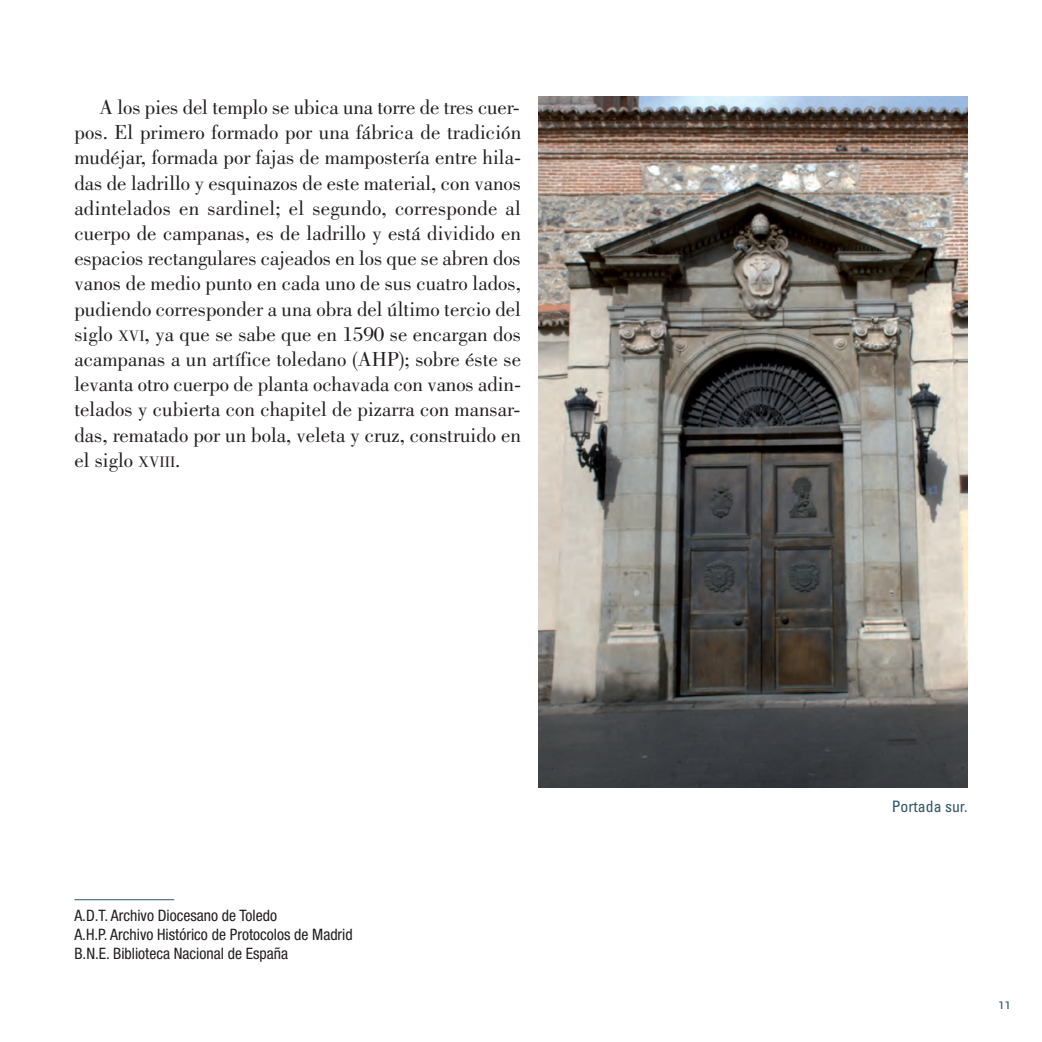
<style>
.page{position:relative;width:1042px;height:1042px;background:#fff}
.page>*{position:absolute;margin:0;border:0;box-sizing:border-box;transform-origin:0 0}
.t1{font:21px/25.2px "Bodoni";color:#231f20;text-align:justify}
.t2{font:condensed 15.75px/18.9px "Helvetica Neue LT Std";color:#231f20}
.t3{font:condensed 15.75px "Univers";color:#2d5667}
.t4{font:15.75px "Scala Sans";color:#2d5667}
.s1{font-size:15.75px}
</style>
<div class="page">
<img style="left:538px;top:96px;width:429px;height:692px">
<hr style="left:74px;top:899px;width:100px;height:1px;background:#2d5667">
<p class="t1" style="left:74px;top:96px;width:448px;text-indent:25px">A los pies del templo se ubica una torre de tres cuer&shy;pos. El primero formado por una fábrica de tradición mudéjar, formada por fajas de mampostería entre hila&shy;das de ladrillo y esquinazos de este material, con vanos adintelados en sardinel; el segundo, corresponde al cuerpo de campanas, es de ladrillo y está dividido en espacios rectangulares cajeados en los que se abren dos vanos de medio punto en cada uno de sus cuatro lados, pudiendo corresponder a una obra del último tercio del siglo <span class="s1">XVI</span>, ya que se sabe que en 1590 se encargan dos acampanas a un artífice toledano (AHP); sobre éste se levanta otro cuerpo de planta ochavada con vanos adin&shy;telados y cubierta con chapitel de pizarra con mansar&shy;das, rematado por un bola, veleta y cruz, construido en el siglo <span class="s1">XVIII</span>.</p>
<p class="t2" style="left:74px;top:908px;width:280px">A.D.T. Archivo Diocesano de Toledo<br>A.H.P. Archivo Histórico de Protocolos de Madrid<br>B.N.E. Biblioteca Nacional de España</p>
<p class="t3" style="left:891px;top:800px;width:77px">Portada sur.</p>
<p class="t4" style="left:998px;top:994px;width:14px">11</p>
</div>
